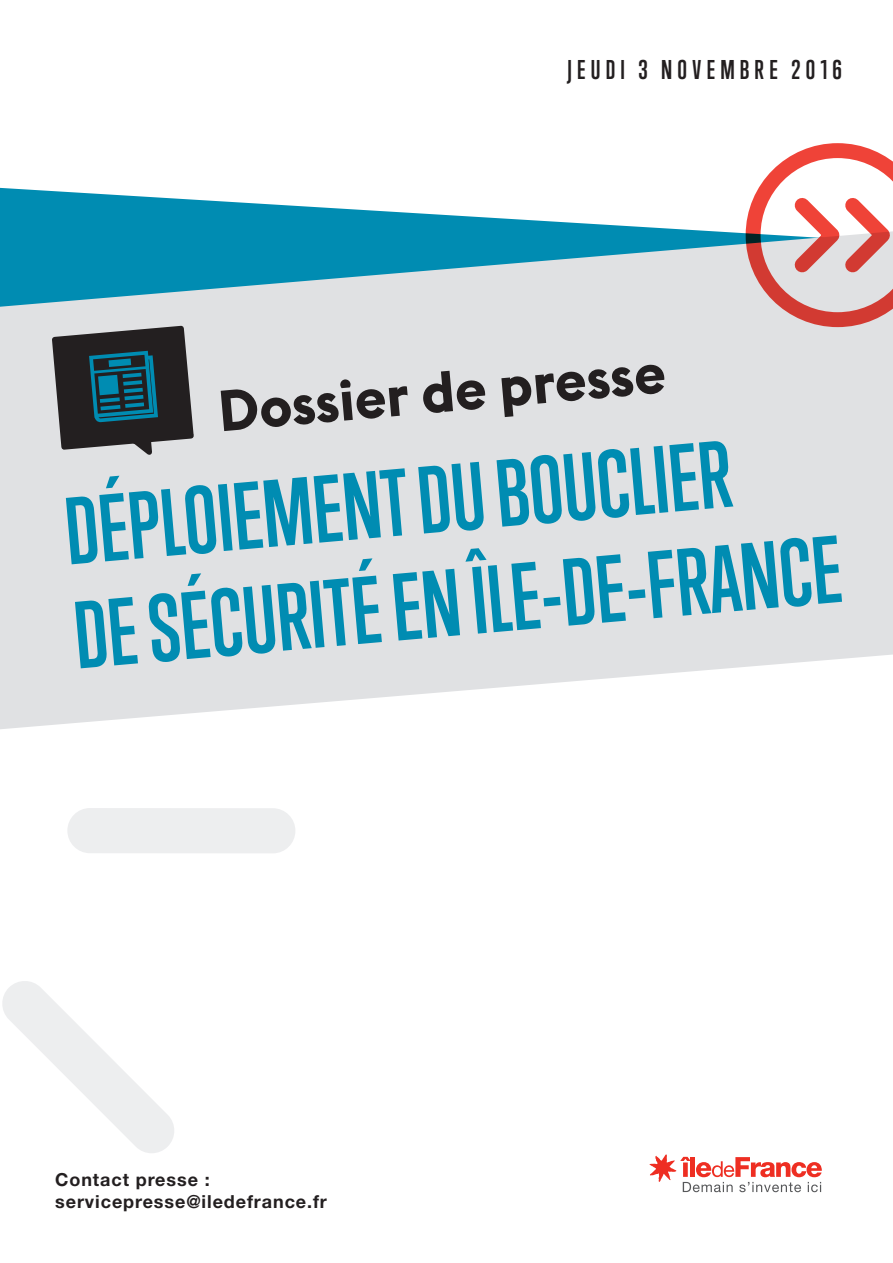
<style>
.page{position:relative;width:893px;height:1263px;background:#fff}
.page>*{position:absolute;margin:0;border:0;box-sizing:border-box;transform-origin:0 0}
.t1{font:700 87px/104.4px "Trump Gothic Pro";color:#008cb2}
.t2{font:700 57px "Euclid Flex";color:#231f20}
.t3{font:700 24.75px "Trump Gothic Pro";letter-spacing:.21em;color:#231f20}
.t4{font:700 18px/21.6px "Helvetica Neue";letter-spacing:.05em;color:#231f20}
</style>
<div class="page">
<div style="left:67px;top:808px;width:228px;height:45px;background:#edeeef"></div>
<svg style="left:2px;top:981px;width:172px;height:172px"></svg>
<svg style="left:0;top:188px;width:746px;height:43px"></svg>
<svg style="left:0;top:231px;width:893px;height:182px;background:#a9ccd7"></svg>
<svg style="left:0;top:413px;width:893px;height:316px;background:#e3e4e6"></svg>
<svg style="left:649px;top:1154px;width:173px;height:38px"></svg>
<svg style="left:746px;top:143px;width:147px;height:184px"></svg>
<svg style="left:49px;top:323px;width:148px;height:139px;background:#505f64"></svg>
<p class="t3" style="left:568px;top:54px;width:276px">JEUDI 3 NOVEMBRE 2016</p>
<p class="t2" style="left:216px;top:379px;width:450px;rotate:-5deg">Dossier de presse</p>
<p class="t1" style="left:61px;top:480px;width:771px;rotate:-5deg">DÉPLOIEMENT DU BOUCLIER<br>DE SÉCURITÉ EN ÎLE-DE-FRANCE</p>
<p class="t4" style="left:55px;top:1168px;width:273px">Contact presse : servicepresse@iledefrance.fr</p>
</div>
